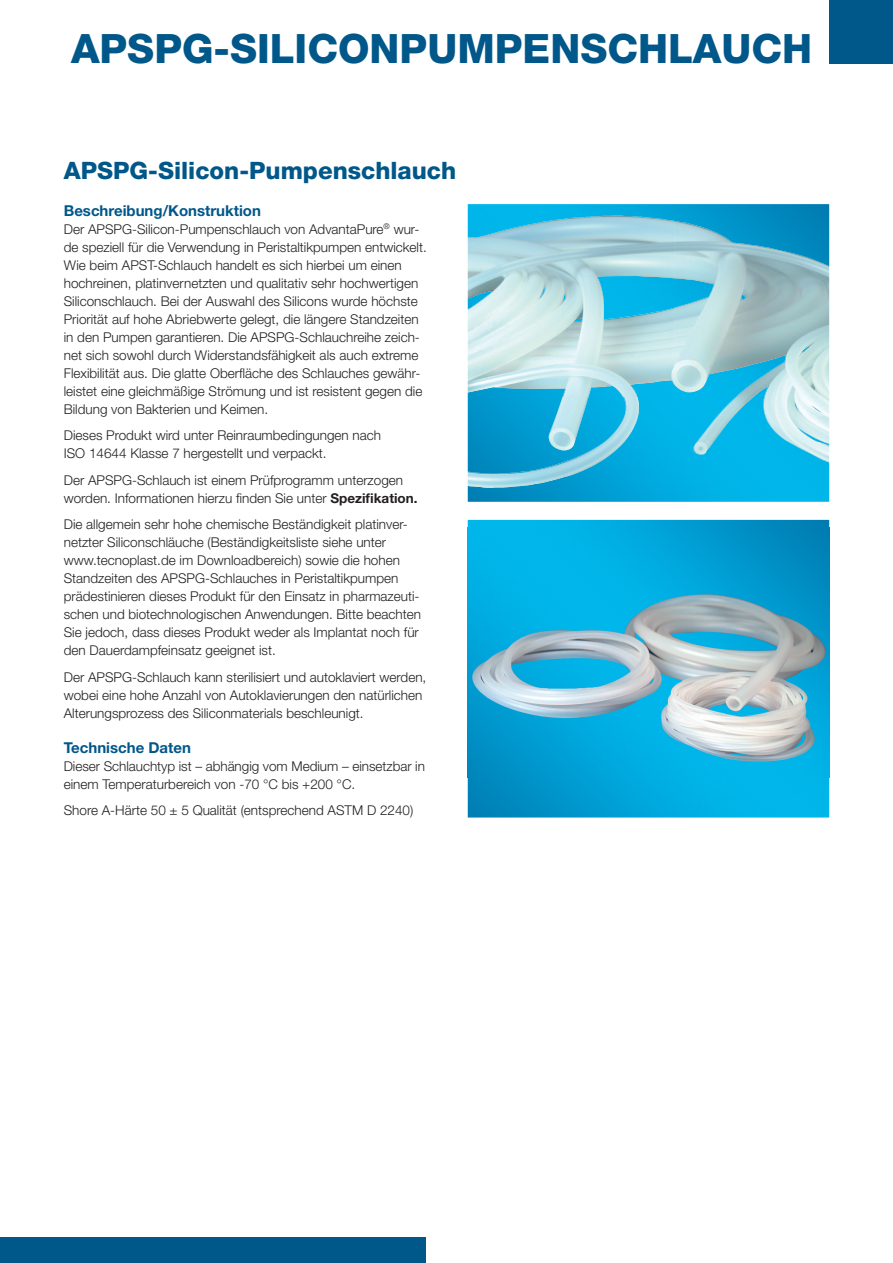
<style>
.page{position:relative;width:893px;height:1263px;background:#fff}
.page>*{position:absolute;margin:0;border:0;box-sizing:border-box;transform-origin:0 0}
.t1{font:800 40.5px "Helvetica Neue";color:#005789}
.t2{font:800 24px "Helvetica Neue";color:#005789}
.t3{font:700 15px "Helvetica Neue";color:#005789}
.t4{font:300 13.5px/18px "Helvetica Neue";color:#231f20}
.s1{font-weight:700}
</style>
<div class="page">
<div style="left:829px;top:0;width:64px;height:64px;background:#005789"></div>
<div style="left:0;top:1237px;width:425px;height:26px;background:#005789"></div>
<img style="left:468px;top:204px;width:361px;height:298px">
<img style="left:468px;top:520px;width:361px;height:297px">
<img style="left:468px;top:216px;width:206px;height:181px">
<img style="left:674px;top:221px;width:155px;height:222px">
<img style="left:519px;top:397px;width:120px;height:89px">
<img style="left:468px;top:472px;width:51px;height:16px">
<img style="left:693px;top:442px;width:20px;height:13px">
<img style="left:789px;top:442px;width:40px;height:21px">
<img style="left:468px;top:528px;width:361px;height:249px">
<h1 class="t1" style="left:71px;top:24px;width:743px">APSPG-SILICONPUMPENSCHLAUCH</h1>
<h2 class="t2" style="left:64px;top:156px;width:394px">APSPG-Silicon-Pumpenschlauch</h2>
<p class="t3" style="left:64px;top:201px;width:199px">Beschreibung/Konstruktion</p>
<p class="t4" style="left:64px;top:220px;width:365px">Der APSPG-Silicon-Pumpenschlauch von AdvantaPure<sup>®</sup> wur&shy;de speziell für die Verwendung in Peristaltikpumpen entwickelt.<br>Wie beim APST-Schlauch handelt es sich hierbei um einen hochreinen, platinvernetzten und qualitativ sehr hochwertigen Siliconschlauch. Bei der Auswahl des Silicons wurde höchste Priorität auf hohe Abriebwerte gelegt, die längere Standzeiten in den Pumpen garantieren. Die APSPG-Schlauchreihe zeich&shy;net sich sowohl durch Widerstandsfähigkeit als auch extreme Flexibilität aus. Die glatte Oberfläche des Schlauches gewähr&shy;leistet eine gleichmäßige Strömung und ist resistent gegen die Bildung von Bakterien und Keimen.</p>
<p class="t4" style="left:64px;top:426px;width:319px">Dieses Produkt wird unter Reinraumbedingungen nach<br>ISO 14644 Klasse 7 hergestellt und verpackt.</p>
<p class="t4" style="left:64px;top:471px;width:355px">Der APSPG-Schlauch ist einem Prüfprogramm unterzogen worden. Informationen hierzu finden Sie unter <span class="s1">Spezifikation.</span></p>
<p class="t4" style="left:64px;top:515px;width:359px">Die allgemein sehr hohe chemische Beständigkeit platinver&shy;netzter Siliconschläuche (Beständigkeitsliste siehe unter www.tecnoplast.de im Downloadbereich) sowie die hohen Standzeiten des APSPG-Schlauches in Peristaltikpumpen prädestinieren dieses Produkt für den Einsatz in pharmazeuti&shy;schen und biotechnologischen Anwendungen. Bitte beachten Sie jedoch, dass dieses Produkt weder als Implantat noch für den Dauerdampfeinsatz geeignet ist.</p>
<p class="t4" style="left:64px;top:668px;width:364px">Der APSPG-Schlauch kann sterilisiert und autoklaviert werden, wobei eine hohe Anzahl von Autoklavierungen den natürlichen<br>Alterungsprozess des Siliconmaterials beschleunigt.</p>
<p class="t3" style="left:64px;top:738px;width:129px">Technische Daten</p>
<p class="t4" style="left:64px;top:757px;width:363px">Dieser Schlauchtyp ist – abhängig vom Medium – einsetzbar in einem Temperaturbereich von -70 °C bis +200 °C.</p>
<p class="t4" style="left:64px;top:801px;width:351px">Shore A-Härte 50 ± 5 Qualität (entsprechend ASTM D 2240)</p>
</div>
